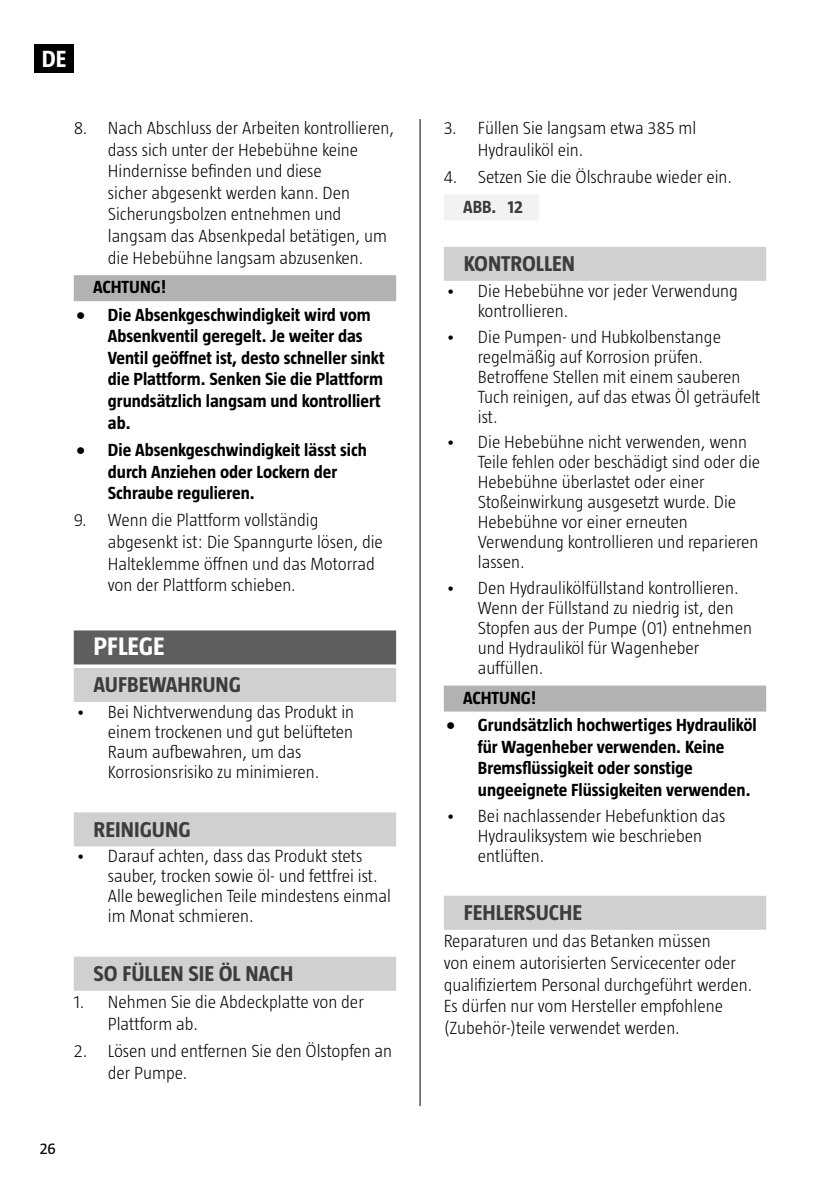
<style>
.page{position:relative;width:840px;height:1191px;background:#fff}
.page>*{position:absolute;margin:0;border:0;box-sizing:border-box;transform-origin:0 0}
.Rubrik{font:700 26px "Taz";color:#fff}
.t1{font:700 24px "Taz";color:#fff}
.Underrubrik{font:700 22px "Taz";color:#3c3c3c}
.Brödtext{font:300 18px/20px "Taz";color:#000}
.OBS__DE{font:700 18px/21.6px "Taz";color:#000}
.t2{font:700 18px "Taz";color:#3c3c3c}
.t3{font:16px "Taz";color:#000}
</style>
<div class="page">
<div style="left:35px;top:44px;width:39px;height:29px;background:#000"></div>
<hr style="left:419px;top:119px;width:1px;height:987px;background:#000">
<div style="left:443px;top:194px;width:96px;height:26px;background:#f2f2f2"></div>
<div style="left:443px;top:247px;width:322px;height:34px;background:#d0d0d0"></div>
<div style="left:443px;top:685px;width:322px;height:26px;background:#b2b2b2"></div>
<div style="left:443px;top:895px;width:322px;height:34px;background:#d0d0d0"></div>
<div style="left:74px;top:275px;width:322px;height:26px;background:#b2b2b2"></div>
<div style="left:74px;top:630px;width:322px;height:34px;background:#5e5e5e"></div>
<div style="left:74px;top:668px;width:322px;height:34px;background:#d0d0d0"></div>
<div style="left:74px;top:812px;width:322px;height:34px;background:#d0d0d0"></div>
<div style="left:74px;top:956px;width:322px;height:34px;background:#d0d0d0"></div>
<h2 class="t1" style="left:42px;top:45px;width:26px">DE</h2>
<p class="Brödtext" style="left:108px;top:117px;width:288px;line-height:21.6px;text-indent:-34px">8. Nach Abschluss der Arbeiten kontrollieren, dass sich unter der Hebebühne keine Hindernisse befinden und diese<br>sicher abgesenkt werden kann. Den Sicherungsbolzen entnehmen und langsam das Absenkpedal betätigen, um die Hebebühne langsam abzusenken.</p>
<p class="OBS__DE" style="left:93px;top:276px;width:75px">ACHTUNG!</p>
<p class="OBS__DE" style="left:108px;top:303px;width:278px;text-indent:-32px">• Die Absenkgeschwindigkeit wird vom Absenkventil geregelt. Je weiter das Ventil geöffnet ist, desto schneller sinkt die Plattform. Senken Sie die Plattform grundsätzlich langsam und kontrolliert ab.</p>
<p class="OBS__DE" style="left:108px;top:439px;width:260px;text-indent:-32px">• Die Absenkgeschwindigkeit lässt sich durch Anziehen oder Lockern der<br>Schraube regulieren.</p>
<p class="Brödtext" style="left:108px;top:509px;width:276px;line-height:21.6px;text-indent:-34px">9. Wenn die Plattform vollständig abgesenkt ist: Die Spanngurte lösen, die Halteklemme öffnen und das Motorrad von der Plattform schieben.</p>
<p class="Rubrik" style="left:94px;top:632px;width:73px">PFLEGE</p>
<p class="Underrubrik" style="left:94px;top:672px;width:149px">AUFBEWAHRUNG</p>
<p class="Brödtext" style="left:108px;top:702px;width:248px;text-indent:-32px">• Bei Nichtverwendung das Produkt in einem trockenen und gut belüfteten<br>Raum aufbewahren, um das<br>Korrosionsrisiko zu minimieren.</p>
<p class="Underrubrik" style="left:94px;top:817px;width:98px">REINIGUNG</p>
<p class="Brödtext" style="left:108px;top:846px;width:284px;text-indent:-32px">• Darauf achten, dass das Produkt stets sauber, trocken sowie öl- und fettfrei ist.<br>Alle beweglichen Teile mindestens einmal im Monat schmieren.</p>
<p class="Underrubrik" style="left:94px;top:961px;width:201px">SO FÜLLEN SIE ÖL NACH</p>
<p class="Brödtext" style="left:108px;top:991px;width:257px;line-height:21.6px;text-indent:-34px">1. Nehmen Sie die Abdeckplatte von der<br>Plattform ab.</p>
<p class="Brödtext" style="left:108px;top:1040px;width:286px;line-height:21.6px;text-indent:-34px">2. Lösen und entfernen Sie den Ölstopfen an der Pumpe.</p>
<p class="t3" style="left:40px;top:1139px;width:18px">26</p>
<p class="Brödtext" style="left:477px;top:117px;width:220px;line-height:21.6px;text-indent:-34px">3. Füllen Sie langsam etwa 385 ml<br>Hydrauliköl ein.</p>
<p class="Brödtext" style="left:443px;top:167px;width:289px">4. Setzen Sie die Ölschraube wieder ein.</p>
<p class="t2" style="left:463px;top:196px;width:61px">ABB. 12</p>
<p class="Underrubrik" style="left:463px;top:251px;width:113px">KONTROLLEN</p>
<p class="Brödtext" style="left:477px;top:280px;width:261px;text-indent:-32px">• Die Hebebühne vor jeder Verwendung kontrollieren.</p>
<p class="Brödtext" style="left:477px;top:326px;width:284px;text-indent:-32px">• Die Pumpen- und Hubkolbenstange regelmäßig auf Korrosion prüfen.<br>Betroffene Stellen mit einem sauberen<br>Tuch reinigen, auf das etwas Öl geträufelt ist.</p>
<p class="Brödtext" style="left:477px;top:432px;width:284px;text-indent:-32px">• Die Hebebühne nicht verwenden, wenn Teile fehlen oder beschädigt sind oder die Hebebühne überlastet oder einer Stoßeinwirkung ausgesetzt wurde. Die Hebebühne vor einer erneuten Verwendung kontrollieren und reparieren lassen.</p>
<p class="Brödtext" style="left:477px;top:577px;width:276px;text-indent:-32px">• Den Hydraulikölfüllstand kontrollieren.<br>Wenn der Füllstand zu niedrig ist, den<br>Stopfen aus der Pumpe (01) entnehmen und Hydrauliköl für Wagenheber auffüllen.</p>
<p class="OBS__DE" style="left:463px;top:686px;width:75px">ACHTUNG!</p>
<p class="OBS__DE" style="left:477px;top:714px;width:280px;text-indent:-32px">• Grundsätzlich hochwertiges Hydrauliköl für Wagenheber verwenden. Keine Bremsflüssigkeit oder sonstige ungeeignete Flüssigkeiten verwenden.</p>
<p class="Brödtext" style="left:477px;top:805px;width:249px;text-indent:-32px">• Bei nachlassender Hebefunktion das<br>Hydrauliksystem wie beschrieben entlüften.</p>
<p class="Underrubrik" style="left:463px;top:900px;width:120px">FEHLERSUCHE</p>
<p class="Brödtext" style="left:443px;top:930px;width:310px;line-height:21.6px">Reparaturen und das Betanken müssen<br>von einem autorisierten Servicecenter oder qualifiziertem Personal durchgeführt werden.<br>Es dürfen nur vom Hersteller empfohlene (Zubehör-)teile verwendet werden.</p>
</div>
